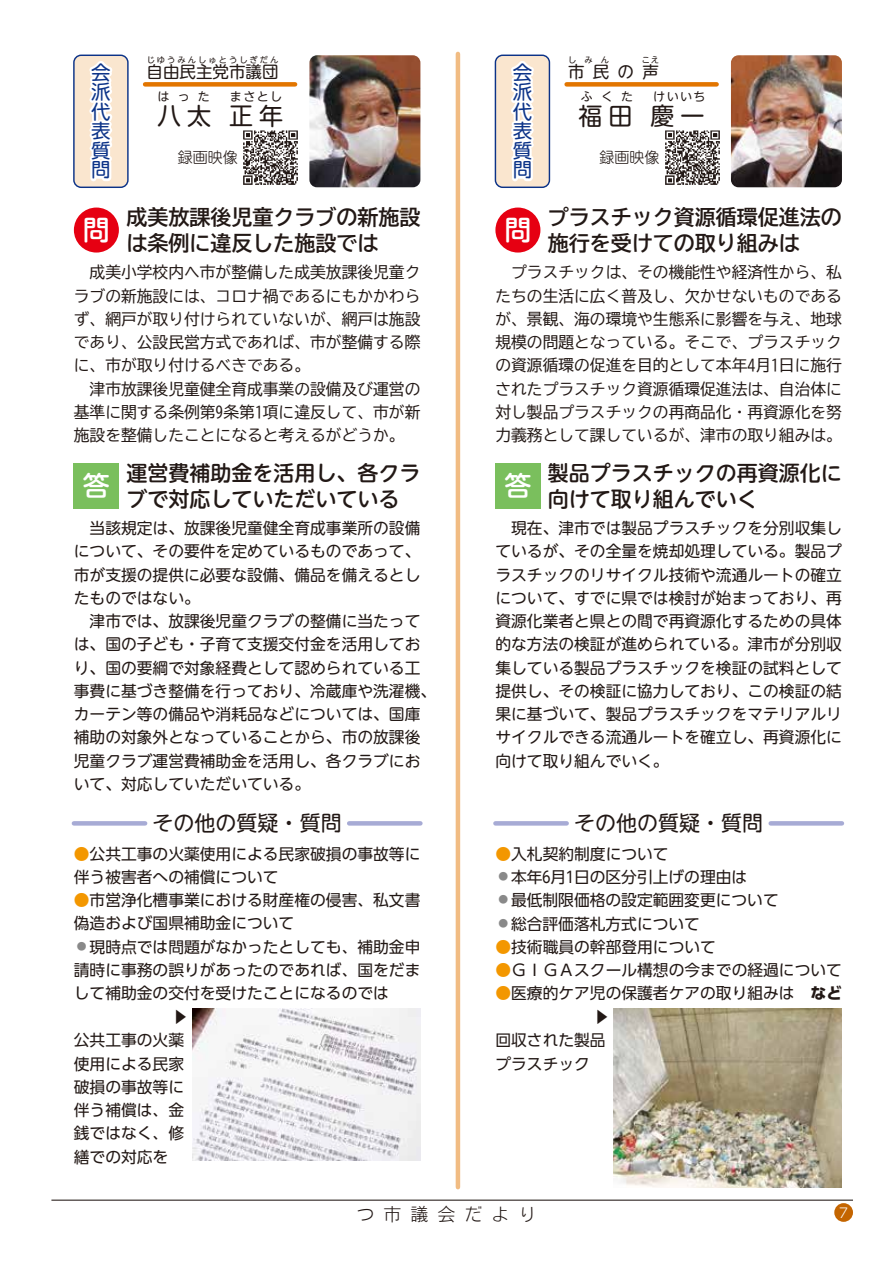
<style>
.page{position:relative;width:893px;height:1263px;background:#fff}
.page>*{position:absolute;margin:0;border:0;box-sizing:border-box;transform-origin:0 0}
.t1{font:24px "BIZ UD Shin M Go";letter-spacing:.25em;color:#221815}
.t2{font:21px/25.8px "BIZ UD Gothic Bold";color:#221815}
.t3{font:21px/25.8px "BIZ UD Shin M Go Medium";color:#221815}
.t4{font:21px "BIZ UD Shin M Go";color:#221815}
.t5{font:19.5px/19.5px "BIZ UD Shin M Go";color:#0c3388;text-align:justify}
.t6{font:18px "Motoya Cedar W2 90 msp RKSJ H";letter-spacing:.5em;color:#221815}
.t7{font:16.5px "BIZ UD Shin M Go";color:#221815}
.t8{font:15.75px/23.2px "BIZ UD Shin M Go";color:#221815}
.t9{font:15.75px/23.2px "BIZ UD Gothic";color:#221815}
.t10{font:15.75px/23.2px "BIZ UD Shin Go";color:#221815}
.t11{font:15px "BIZ UD Shin M Go Light";color:#221815}
.t12{font:13.5px "BIZ UDP Shin Go Light";color:#fff}
.t13{font:12px "BIZ UD Shin M Go";letter-spacing:.12em;color:#221815}
.t14{font:8.25px "BIZ UD Shin M Go";letter-spacing:.25em;color:#221815}
.s1{color:#f39700}
.s2{font-family:"BIZ UD Shin Go Bold"}
</style>
<div class="page">
<div style="left:74px;top:208px;width:45px;height:45px;background:#e60012;border-radius:50%"></div>
<div style="left:74px;top:463px;width:45px;height:45px;background:#7abf5d"></div>
<div style="left:349px;top:821px;width:71px;height:5px;background:#a7abd5"></div>
<div style="left:74px;top:821px;width:71px;height:5px;background:#a7abd5"></div>
<div style="left:495px;top:208px;width:45px;height:45px;background:#e60012;border-radius:50%"></div>
<div style="left:495px;top:463px;width:45px;height:45px;background:#7abf5d"></div>
<div style="left:771px;top:821px;width:71px;height:5px;background:#a7abd5"></div>
<div style="left:495px;top:821px;width:72px;height:5px;background:#a7abd5"></div>
<div style="left:834px;top:1203px;width:19px;height:19px;background:#c46500;border-radius:50%"></div>
<hr style="left:51px;top:1199px;width:802px;height:2px;background:#221815">
<hr style="left:456px;top:54px;width:4px;height:1133px;background:#f1bc83">
<svg style="left:73px;top:54px;width:72px;height:131px"></svg>
<div style="left:145px;top:82px;width:150px;height:5px;background:#e27500"></div>
<img style="left:243px;top:130px;width:55px;height:55px">
<img style="left:309px;top:55px;width:111px;height:132px">
<img style="left:192px;top:1009px;width:228px;height:151px">
<img style="left:614px;top:1009px;width:228px;height:178px">
<svg style="left:494px;top:54px;width:73px;height:131px"></svg>
<img style="left:665px;top:130px;width:55px;height:55px">
<div style="left:567px;top:82px;width:150px;height:5px;background:#e27500"></div>
<img style="left:731px;top:55px;width:111px;height:132px">
<p class="t5" style="left:91px;top:63px;width:20px">会派代表質問</p>
<p class="t14" style="left:147px;top:55px;width:133px">じゆうみんしゅとうしぎだん</p>
<p class="t7" style="left:147px;top:64px;width:133px">自由民主党市議団</p>
<p class="t13" style="left:158px;top:90px;width:54px">はった</p>
<p class="t13" style="left:230px;top:90px;width:54px">まさとし</p>
<h1 class="t1" style="left:157px;top:104px;width:128px">八太 　正年</h1>
<p class="t11" style="left:178px;top:150px;width:62px">録画映像</p>
<p class="t5" style="left:513px;top:63px;width:20px">会派代表質問</p>
<p class="t14" style="left:568px;top:55px;width:42px">しみん</p>
<p class="t14" style="left:642px;top:55px;width:19px">こえ</p>
<p class="t7" style="left:568px;top:64px;width:92px">市 民 の 声</p>
<p class="t13" style="left:581px;top:90px;width:54px">ふくた</p>
<p class="t13" style="left:653px;top:90px;width:54px">けいいち</p>
<h1 class="t1" style="left:579px;top:104px;width:127px">福田 　慶一</h1>
<p class="t11" style="left:599px;top:150px;width:61px">録画映像</p>
<h2 class="t2" style="left:83px;top:204px;width:339px;text-indent:44px">成美放課後児童クラブの新施設<sup>問</sup> は条例に違反した施設では</h2>
<h2 class="t2" style="left:504px;top:204px;width:339px;text-indent:44px">プラスチック資源循環促進法の<sup>問</sup> 施行を受けての取り組みは</h2>
<p class="t9" style="left:74px;top:261px;width:348px">　成美小学校内へ市が整備した成美放課後児童クラブの新施設には、コロナ禍であるにもかかわらず、網戸が取り付けられていないが、網戸は施設であり、公設民営方式であれば、市が整備する際に、市が取り付けるべきである。<br>　津市放課後児童健全育成事業の設備及び運営の基準に関する条例第9条第1項に違反して、市が新施設を整備したことになると考えるがどうか。</p>
<p class="t9" style="left:495px;top:261px;width:348px;text-align:justify">　プラスチックは、その機能性や経済性から、私たちの生活に広く普及し、欠かせないものであるが、景観、海の環境や生態系に影響を与え、地球規模の問題となっている。そこで、プラスチックの資源循環の促進を目的として本年4月1日に施行されたプラスチック資源循環促進法は、自治体に対し製品プラスチックの再商品化・再資源化を努力義務として課しているが、津市の取り組みは。</p>
<h2 class="t3" style="left:83px;top:460px;width:339px;text-indent:43px">運営費補助金を活用し、各クラ<sup>答</sup> ブで対応していただいている</h2>
<h2 class="t3" style="left:504px;top:460px;width:339px;text-indent:44px">製品プラスチックの再資源化に<sup>答</sup> 向けて取り組んでいく</h2>
<p class="t8" style="left:74px;top:517px;width:364px">　当該規定は、放課後児童健全育成事業所の設備について、その要件を定めているものであって、市が支援の提供に必要な設備、備品を備えるとしたものではない。<br>　津市では、放課後児童クラブの整備に当たっては、国の子ども・子育て支援交付金を活用しており、国の要綱で対象経費として認められている工事費に基づき整備を行っており、冷蔵庫や洗濯機、カーテン等の備品や消耗品などについては、国庫補助の対象外となっていることから、市の放課後児童クラブ運営費補助金を活用し、各クラブにおいて、対応していただいている。</p>
<p class="t8" style="left:495px;top:517px;width:348px;text-align:justify">　現在、津市では製品プラスチックを分別収集しているが、その全量を焼却処理している。製品プラスチックのリサイクル技術や流通ルートの確立について、すでに県では検討が始まっており、再資源化業者と県との間で再資源化するための具体的な方法の検証が進められている。津市が分別収集している製品プラスチックを検証の試料として提供し、その検証に協力しており、この検証の結果に基づいて、製品プラスチックをマテリアルリサイクルできる流通ルートを確立し、再資源化に向けて取り組んでいく。</p>
<h2 class="t4" style="left:153px;top:813px;width:190px">その他の質疑・質問</h2>
<h2 class="t4" style="left:574px;top:813px;width:190px">その他の質疑・質問</h2>
<p class="t10" style="left:74px;top:842px;width:348px"><span class="s1">●</span>公共工事の火薬使用による民家破損の事故等に伴う被害者への補償について</p>
<p class="t10" style="left:74px;top:888px;width:348px"><span class="s1">●</span>市営浄化槽事業における財産権の侵害、私文書偽造および国県補助金について</p>
<p class="t10" style="left:74px;top:935px;width:348px;text-align:justify"><sup>●</sup> 現時点では問題がなかったとしても、補助金申請時に事務の誤りがあったのであれば、国をだまして補助金の交付を受けたことになるのでは</p>
<p class="t10" style="left:495px;top:842px;width:175px"><span class="s1">●</span>入札契約制度について</p>
<p class="t10" style="left:498px;top:865px;width:250px"><sup>●</sup> 本年6月1日の区分引上げの理由は</p>
<p class="t10" style="left:498px;top:889px;width:282px"><sup>●</sup> 最低制限価格の設定範囲変更について</p>
<p class="t10" style="left:498px;top:912px;width:203px"><sup>●</sup> 総合評価落札方式について</p>
<p class="t10" style="left:495px;top:935px;width:222px"><span class="s1">●</span>技術職員の幹部登用について</p>
<p class="t10" style="left:495px;top:958px;width:348px"><span class="s1">●</span>ＧＩＧＡスクール構想の今までの経過について</p>
<p class="t10" style="left:495px;top:982px;width:348px"><span class="s1">●</span>医療的ケア児の保護者ケアの取り組みは　<span class="s2">など</span></p>
<p class="t10" style="left:192px;top:1009px;width:17px;rotate:90deg">▲</p>
<p class="t10" style="left:614px;top:1009px;width:17px;rotate:90deg">▲</p>
<p class="t10" style="left:74px;top:1029px;width:112px;text-align:justify">公共工事の火薬使用による民家破損の事故等に伴う補償は、金銭ではなく、修繕での対応を　</p>
<p class="t10" style="left:495px;top:1029px;width:112px">回収された製品プラスチック</p>
<p class="t6" style="left:356px;top:1205px;width:182px">つ市議会だより</p>
<p class="t12" style="left:839px;top:1206px;width:10px">7</p>
</div>
